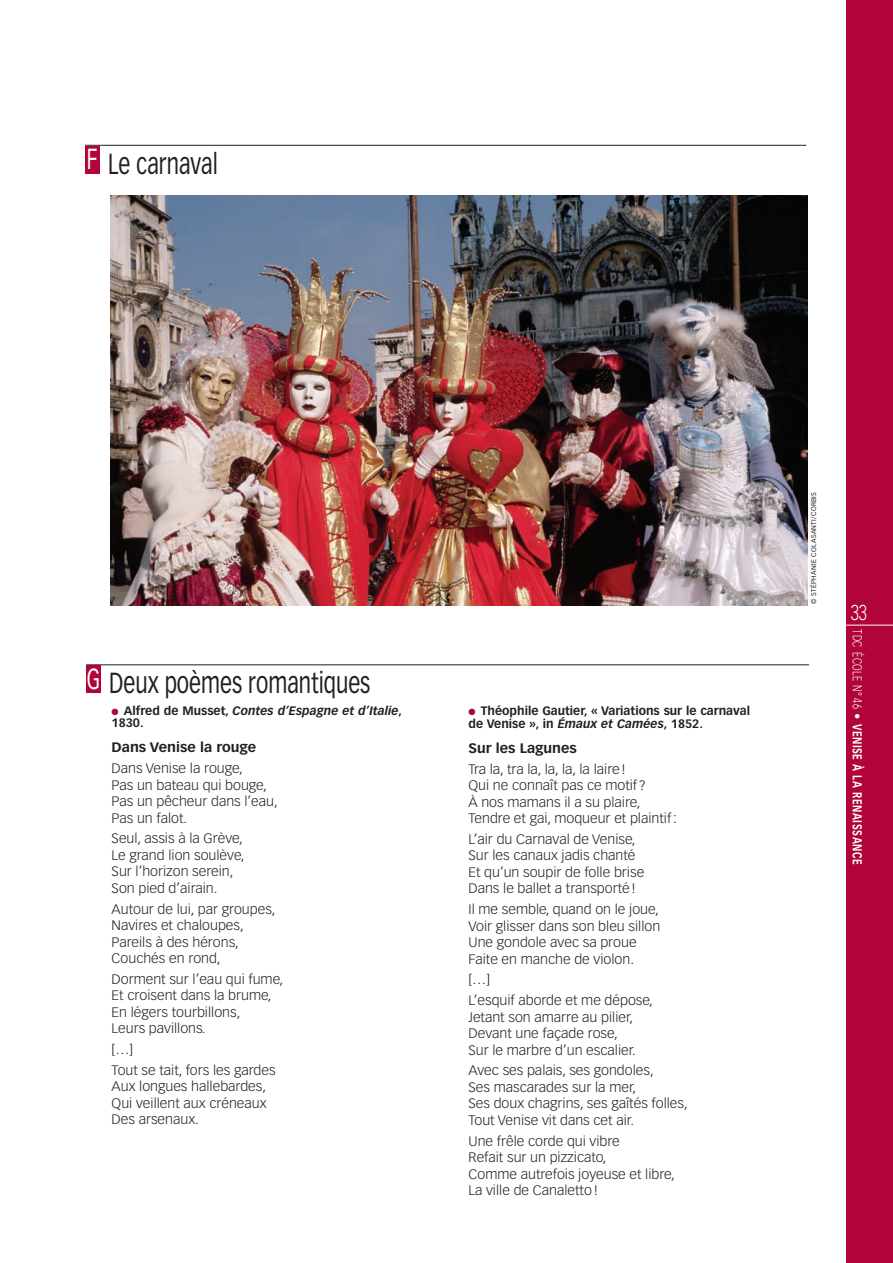
<style>
.page{position:relative;width:893px;height:1263px;background:#fff}
.page>*{position:absolute;margin:0;border:0;box-sizing:border-box;transform-origin:0 0}
.t1{font:28.5px "Vectora LH";color:#231f20;scale:.75 1}
.t2{font:28.5px "Vectora LH";color:#fff;scale:.7 1}
.t3{font:300 21px "Vectora LH";color:#fff;scale:.75 1}
.t4{font:300 13.5px/16.5px "Vectora LH";color:#231f20;scale:1.05 1}
.t5{font:700 13.5px "Vectora LH";color:#231f20;scale:1.05 1}
.t6{font:700 12.75px "Vectora LH";letter-spacing:.06em;color:#fff;scale:.75 1}
.t7{font:700 12px/12.8px "Vectora LH";color:#231f20}
.t8{font:italic 700 12px/12.8px "Vectora LH";color:#231f20}
.t9{font:6.75px "Vectora LH";letter-spacing:.045em;color:#231f20}
.s1{color:#b10438}
.s2{font-style:normal}
.s3{font-style:italic}
.s4{font-weight:300}
</style>
<div class="page">
<div style="left:846px;top:0;width:47px;height:1263px;background:#b10438"></div>
<hr style="left:846px;top:625px;width:47px;height:1px;background:#fff">
<hr style="left:86px;top:664px;width:723px;height:1px;background:#231f20">
<div style="left:86px;top:666px;width:15px;height:27px;background:#b10438"></div>
<hr style="left:85px;top:145px;width:721px;height:1px;background:#231f20">
<div style="left:85px;top:146px;width:15px;height:28px;background:#b10438"></div>
<img style="left:111px;top:195px;width:697px;height:410px">
<h1 class="t1" style="left:87px;top:152px;width:176px"><sup>F</sup> Le carnaval</h1>
<h1 class="t2" style="left:87px;top:667px;width:21px">G</h1>
<h1 class="t1" style="left:109px;top:671px;width:350px">Deux poèmes romantiques</h1>
<p class="t8" style="left:112px;top:705px;width:292px"><span class="s1">●</span> <span class="s2">Alfred de Musset,</span> Contes d’Espagne et d’Italie<span class="s2">,<br>1830.</span></p>
<p class="t5" style="left:112px;top:742px;width:139px">Dans Venise la rouge</p>
<p class="t4" style="left:112px;top:761px;width:160px">Dans Venise la rouge,<br>Pas un bateau qui bouge,<br>Pas un pêcheur dans l’eau,<br>Pas un falot.</p>
<p class="t4" style="left:112px;top:831px;width:128px">Seul, assis à la Grève,<br>Le grand lion soulève,<br>Sur l’horizon serein,<br>Son pied d’airain.</p>
<p class="t4" style="left:112px;top:901px;width:158px">Autour de lui, par groupes,<br>Navires et chaloupes,<br>Pareils à des hérons,<br>Couchés en rond,</p>
<p class="t4" style="left:112px;top:971px;width:165px">Dorment sur l’eau qui fume,<br>Et croisent dans la brume,<br>En légers tourbillons,<br>Leurs pavillons.</p>
<p class="t4" style="left:112px;top:1040px;width:158px;line-height:20.7px">[…]<br>Tout se tait, fors les gardes</p>
<p class="t4" style="left:112px;top:1079px;width:149px;text-align:justify">Aux longues hallebardes, Qui veillent aux créneaux Des arsenaux.</p>
<p class="t7" style="left:468px;top:705px;width:283px"><span class="s1">●</span> Théophile Gautier, « Variations sur le carnaval de Venise », in <span class="s3">Émaux et Camées</span>, 1852.</p>
<p class="t5" style="left:468px;top:742px;width:105px">Sur les Lagunes</p>
<p class="t4" style="left:468px;top:761px;width:200px">Tra la, tra la, la, la, la laire!<br>Qui ne connaît pas ce motif?<br>À nos mamans il a su plaire,<br>Tendre et gai, moqueur et plaintif :</p>
<p class="t4" style="left:468px;top:831px;width:169px">L’air du Carnaval de Venise,<br>Sur les canaux jadis chanté<br>Et qu’un soupir de folle brise<br>Dans le ballet a transporté!</p>
<p class="t4" style="left:468px;top:902px;width:184px">Il me semble, quand on le joue,<br>Voir glisser dans son bleu sillon<br>Une gondole avec sa proue<br>Faite en manche de violon.</p>
<p class="t4" style="left:468px;top:970px;width:177px;line-height:20.7px">[…]<br>L’esquif aborde et me dépose,</p>
<p class="t4" style="left:468px;top:1009px;width:161px">Jetant son amarre au pilier,<br>Devant une façade rose,<br>Sur le marbre d’un escalier.</p>
<p class="t4" style="left:468px;top:1063px;width:210px">Avec ses palais, ses gondoles,<br>Ses mascarades sur la mer,<br>Ses doux chagrins, ses gaîtés folles,<br>Tout Venise vit dans cet air.</p>
<p class="t4" style="left:468px;top:1133px;width:198px">Une frêle corde qui vibre<br>Refait sur un pizzicato,<br>Comme autrefois joyeuse et libre,<br>La ville de Canaletto !</p>
<p class="t9" style="left:811px;top:604px;width:113px;rotate:-90deg">© STÉPHANIE COLASANTI/CORBIS</p>
<h2 class="t3" style="left:851px;top:604px;width:23px">33</h2>
<p class="t6" style="left:863px;top:629px;width:315px;rotate:90deg"><span class="s4">TDC ÉCOLE N° 46 •</span> VENISE À LA RENAISSANCE</p>
</div>
